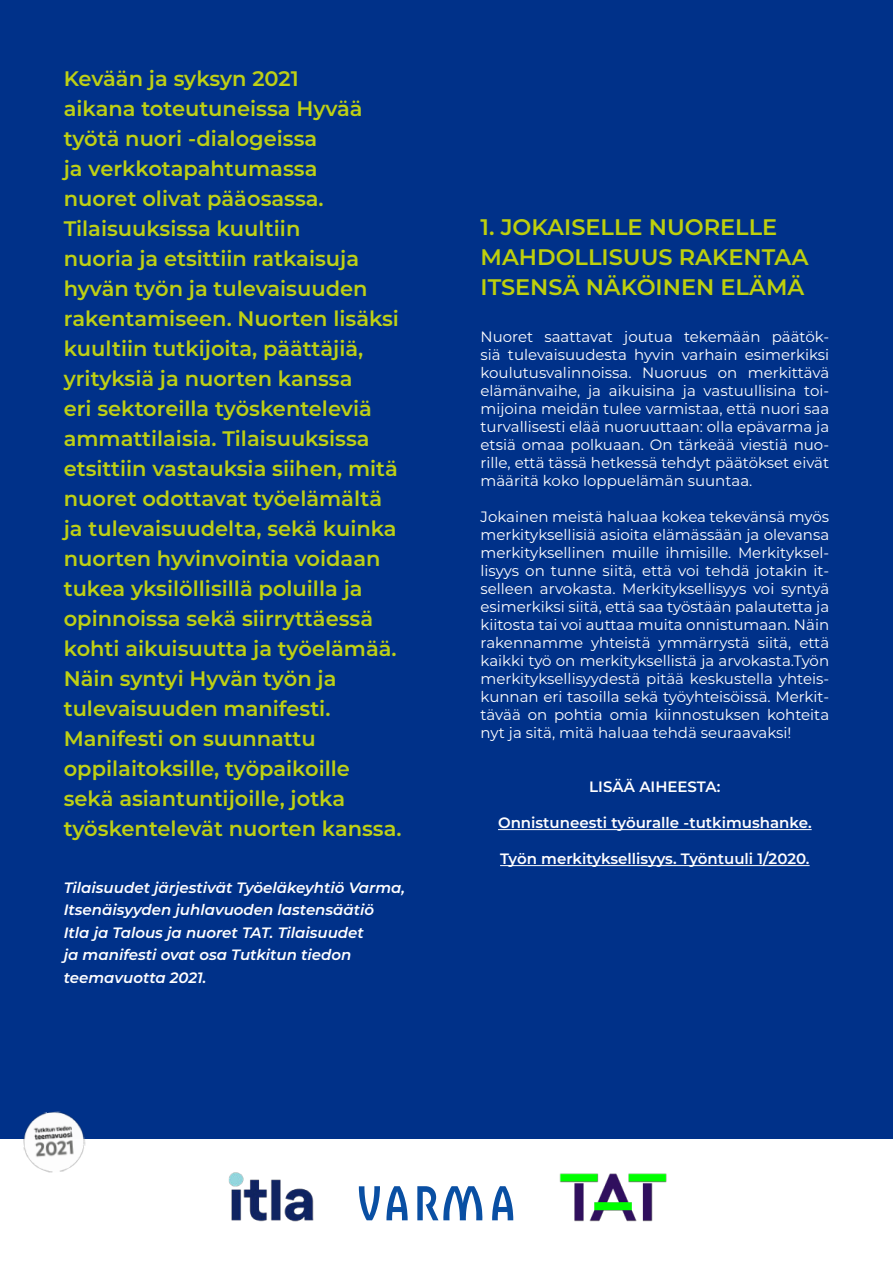
<style>
.page{position:relative;width:893px;height:1263px;background:#fff}
.page>*{position:absolute;margin:0;border:0;box-sizing:border-box;transform-origin:0 0}
.t1{font:600 22.5px/30px "Montserrat";color:#bed00c}
.t2{font:600 21px/30px "Montserrat";color:#bed014}
.t3{font:15px/18px "Montserrat";color:#fff;text-align:justify}
.t4{font:italic 600 15px/22.5px "Montserrat";color:#fff}
.t5{font:600 15px "Montserrat";color:#fff}
</style>
<div class="page">
<div style="left:0;top:0;width:893px;height:1139px;background:#003189"></div>
<hr style="left:498px;top:829px;width:314px;height:1px;background:#fff">
<hr style="left:500px;top:865px;width:310px;height:1px;background:#fff">
<svg style="left:359px;top:1186px;width:21px;height:34px"></svg>
<svg style="left:417px;top:1186px;width:65px;height:34px"></svg>
<svg style="left:386px;top:1186px;width:22px;height:34px"></svg>
<svg style="left:492px;top:1186px;width:21px;height:34px"></svg>
<img style="left:228px;top:1172px;width:85px;height:50px">
<img style="left:559px;top:1173px;width:107px;height:49px">
<img style="left:23px;top:1111px;width:63px;height:62px">
<p class="t2" style="left:64px;top:63px;width:339px">Kevään ja syksyn 2021<br>aikana toteutuneissa Hyvää työtä nuori -dialogeissa<br>ja verkkotapahtumassa<br>nuoret olivat pääosassa.<br>Tilaisuuksissa kuultiin<br>nuoria ja etsittiin ratkaisuja hyvän työn ja tulevaisuuden rakentamiseen. Nuorten lisäksi kuultiin tutkijoita, päättäjiä, yrityksiä ja nuorten kanssa<br>eri sektoreilla työskenteleviä ammattilaisia. Tilaisuuksissa etsittiin vastauksia siihen, mitä nuoret odottavat työelämältä ja tulevaisuudelta, sekä kuinka nuorten hyvinvointia voidaan tukea yksilöllisillä poluilla ja opinnoissa sekä siirryttäessä kohti aikuisuutta ja työelämää.<br>Näin syntyi Hyvän työn ja tulevaisuuden manifesti.<br>Manifesti on suunnattu oppilaitoksille, työpaikoille sekä asiantuntijoille, jotka työskentelevät nuorten kanssa.</p>
<p class="t4" style="left:64px;top:877px;width:343px">Tilaisuudet järjestivät Työeläkeyhtiö Varma, Itsenäisyyden juhlavuoden lastensäätiö<br>Itla ja Talous ja nuoret TAT. Tilaisuudet<br>ja manifesti ovat osa Tutkitun tiedon teemavuotta 2021.</p>
<h1 class="t1" style="left:480px;top:212px;width:330px">1. JOKAISELLE NUORELLE<br>MAHDOLLISUUS RAKENTAA<br>ITSENSÄ NÄKÖINEN ELÄMÄ</h1>
<p class="t3" style="left:480px;top:329px;width:350px">Nuoret saattavat joutua tekemään päätök&shy;siä tulevaisuudesta hyvin varhain esimerkiksi koulutusvalinnoissa. Nuoruus on merkittävä elämänvaihe, ja aikuisina ja vastuullisina toi&shy;mijoina meidän tulee varmistaa, että nuori saa turvallisesti elää nuoruuttaan: olla epävarma ja etsiä omaa polkuaan. On tärkeää viestiä nuo&shy;rille, että tässä hetkessä tehdyt päätökset eivät määritä koko loppuelämän suuntaa.</p>
<p class="t3" style="left:480px;top:509px;width:350px">Jokainen meistä haluaa kokea tekevänsä myös merkityksellisiä asioita elämässään ja olevansa merkityksellinen muille ihmisille. Merkityksel&shy;lisyys on tunne siitä, että voi tehdä jotakin it&shy;selleen arvokasta. Merkityksellisyys voi syntyä esimerkiksi siitä, että saa työstään palautetta ja kiitosta tai voi auttaa muita onnistumaan. Näin rakennamme yhteistä ymmärrystä siitä, että kaikki työ on merkityksellistä ja arvokasta.Työn merkityksellisyydestä pitää keskustella yhteis&shy;kunnan eri tasoilla sekä työyhteisöissä. Merkit&shy;tävää on pohtia omia kiinnostuksen kohteita nyt ja sitä, mitä haluaa tehdä seuraavaksi!</p>
<p class="t5" style="left:589px;top:779px;width:133px">LISÄÄ AIHEESTA:</p>
<p class="t5" style="left:498px;top:815px;width:315px">Onnistuneesti työuralle -tutkimushanke.</p>
<p class="t5" style="left:500px;top:851px;width:311px">Työn merkityksellisyys. Työntuuli 1/2020.</p>
</div>
